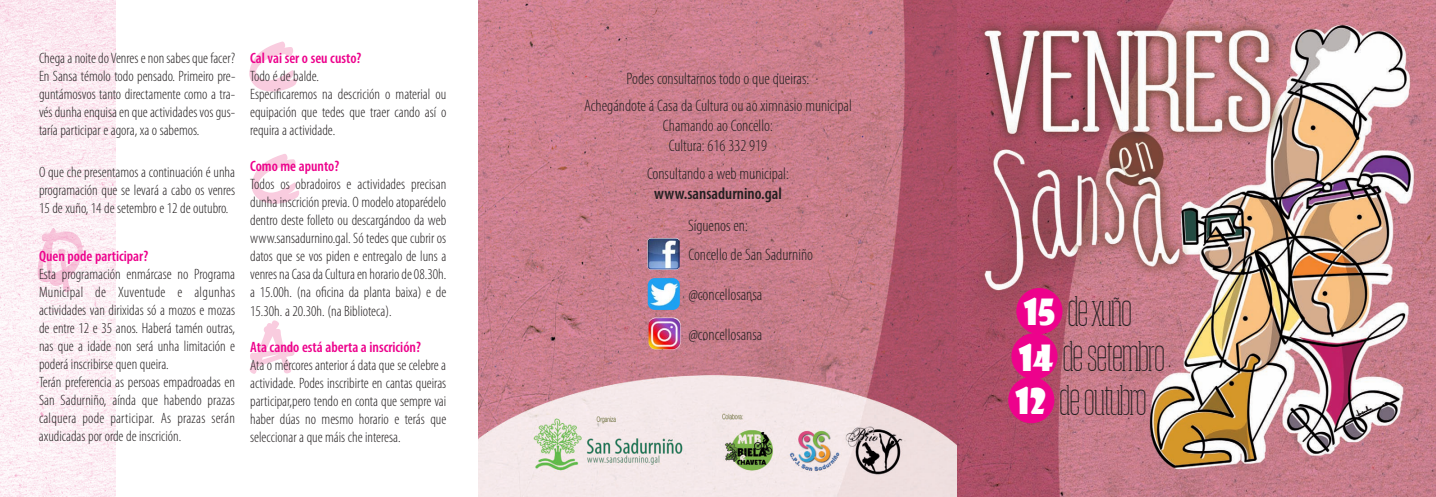
<style>
.page{position:relative;width:1436px;height:497px;background:#fff}
.page>*{position:absolute;margin:0;border:0;box-sizing:border-box;transform-origin:0 0}
.t1{font:32.5px/44.4px "Obcecada Serif";color:#231f20}
.t2{font:300 condensed 16.62px/27.5px "Myriad Pro";color:#231f20;text-align:center}
.t3{font:600 condensed 16.62px "Myriad Pro";color:#231f20}
.t4{font:300 condensed 15px/18px "Myriad Pro";color:#231f20;text-align:justify}
.t5{font:600 condensed 15px "Myriad Pro";color:#ed028c}
.s1{font-family:"Showcard Gothic";font-size:35.25px;color:#fff}
</style>
<div class="page">
<img style="left:0;top:0;width:115px;height:496px">
<img style="left:478px;top:0;width:479px;height:496px">
<img style="left:38px;top:228px;width:45px;height:63px">
<svg style="left:249px;top:320px;width:46px;height:53px"></svg>
<svg style="left:252px;top:154px;width:47px;height:49px"></svg>
<svg style="left:249px;top:41px;width:48px;height:50px"></svg>
<svg style="left:957px;top:0;width:478px;height:496px;background:#bd8589"></svg>
<img style="left:647px;top:238px;width:32px;height:31px;border-radius:4px">
<div style="left:1016px;top:287px;width:46px;height:47px;background:#ed028c;border-radius:50%"></div>
<div style="left:1011px;top:332px;width:46px;height:47px;background:#ed028c;border-radius:50%"></div>
<div style="left:1008px;top:376px;width:46px;height:46px;background:#ed028c;border-radius:50%"></div>
<img style="left:647px;top:278px;width:32px;height:31px;border-radius:7px">
<img style="left:648px;top:317px;width:32px;height:32px;border-radius:7px">
<p class="t4" style="left:39px;top:50px;width:198px">Chega a noite do Venres e non sabes que facer?<br>En Sansa témolo todo pensado. Primeiro pre&shy;guntámosvos tanto directamente como a tra&shy;vés dunha enquisa en que actividades vos gus&shy;taría participar e agora, xa o sabemos.</p>
<p class="t4" style="left:39px;top:164px;width:197px">O que che presentamos a continuación é unha programación que se levará a cabo os venres 15 de xuño, 14 de setembro e 12 de outubro.</p>
<p class="t5" style="left:39px;top:250px;width:111px">Quen pode participar?</p>
<p class="t4" style="left:39px;top:266px;width:198px;text-align:left">Esta programación enmárcase no Programa Municipal de Xuventude e algunhas actividades van dirixidas só a mozos e mozas de entre 12 e 35 anos. Haberá tamén outras, nas que a idade non será unha limitación e poderá inscribirse quen queira.<br>Terán preferencia as persoas empadroadas en San Sadurniño, aínda que habendo prazas calquera pode participar. As prazas serán axudicadas por orde de inscrición.</p>
<p class="t5" style="left:250px;top:53px;width:113px">Cal vai ser o seu custo?</p>
<p class="t4" style="left:250px;top:68px;width:198px;text-align:left">Todo é de balde.<br>Especificaremos na descrición o material ou equipación que tedes que traer cando así o requira a actividade.</p>
<p class="t5" style="left:250px;top:161px;width:90px">Como me apunto?</p>
<p class="t4" style="left:250px;top:176px;width:198px">Todos os obradoiros e actividades precisan dunha inscrición previa. O modelo atoparédelo dentro deste folleto ou descargándoo da web www.sansadurnino.gal. Só tedes que cubrir os datos que se vos piden e entregalo de luns a venres na Casa da Cultura en horario de 08.30h. a 15.00h. (na oficina da planta baixa) e de 15.30h. a 20.30h. (na Biblioteca).</p>
<p class="t5" style="left:250px;top:341px;width:172px">Ata cando está aberta a inscrición?</p>
<p class="t4" style="left:250px;top:356px;width:198px">Ata o mércores anterior á data que se celebre a actividade. Podes inscribirte en cantas queiras participar,pero tendo en conta que sempre vai haber dúas no mesmo horario e terás que seleccionar a que máis che interesa.</p>
<p class="t2" style="left:584px;top:66px;width:269px">Podes consultarnos todo o que queiras:<br>Achegándote á Casa da Cultura ou ao ximnasio municipal</p>
<p class="t2" style="left:663px;top:117px;width:111px;line-height:20px">Chamando ao Concello:<br>Cultura: 616 332 919</p>
<p class="t2" style="left:647px;top:160px;width:143px">Consultando a web municipal:</p>
<p class="t3" style="left:654px;top:187px;width:129px">www.sansadurnino.gal</p>
<p class="t2" style="left:688px;top:213px;width:61px">Síguenos en:</p>
<p class="t2" style="left:688px;top:242px;width:126px">Concello de San Sadurniño</p>
<p class="t2" style="left:688px;top:281px;width:75px">@concellosansa</p>
<p class="t2" style="left:688px;top:321px;width:75px">@concellosansa</p>
<h1 class="t1" style="left:1015px;top:289px;width:151px"><span class="s1">15</span> de xuño<br><span class="s1">14</span> de setembro<br><span class="s1">12</span> de outubro</h1>
</div>
